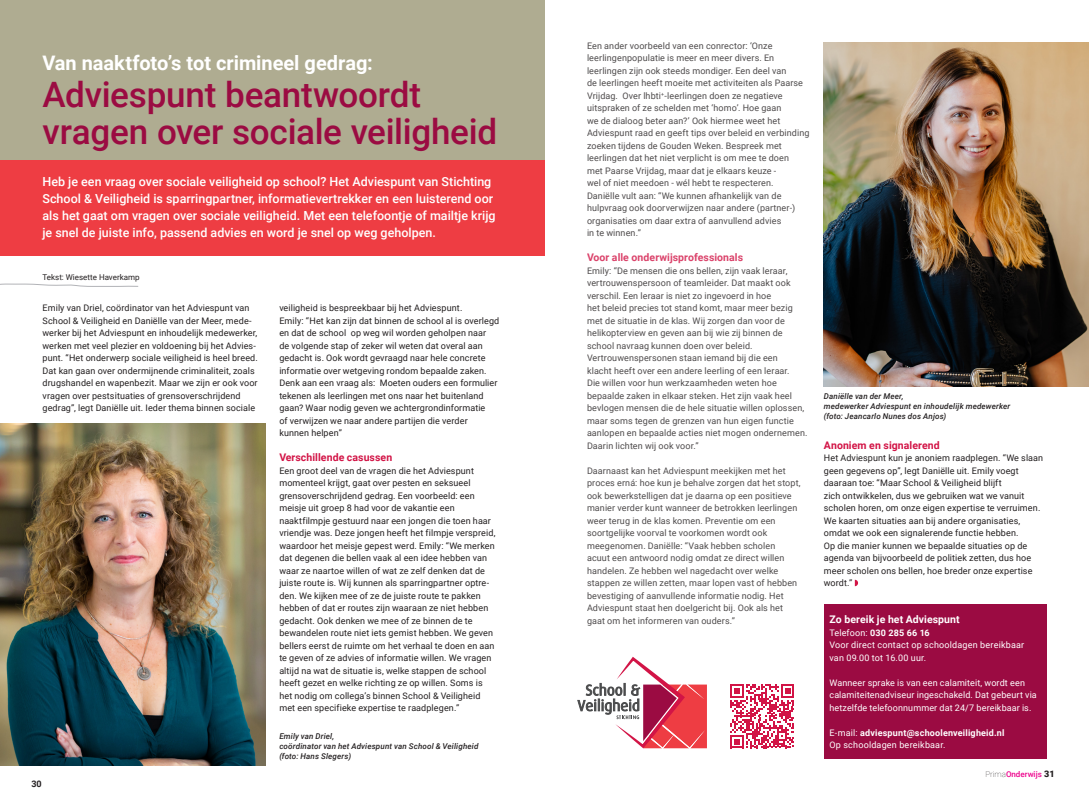
<style>
.page{position:relative;width:1089px;height:808px;background:#fff}
.page>*{position:absolute;margin:0;border:0;box-sizing:border-box;transform-origin:0 0}
._02_Hoofdkop{font:500 35px "Roboto";letter-spacing:-.005em;color:#9b0b42}
._02_Hoofdkop-2{font:700 20px "Roboto";letter-spacing:-.005em;color:#fff}
._03_Intro{font:500 12.5px/17px "Roboto";color:#fff}
._05_Tussenkop{font:700 10.5px "Roboto";letter-spacing:.005em;color:#d21446}
._05_Tussenkop-2{font:700 10.5px "Roboto";letter-spacing:.005em;color:#fff}
._04_Body{font:700 10.5px "Roboto";letter-spacing:.005em;color:#d21446}
._04_Body-2{font:9px/12.5px "Roboto";letter-spacing:.01em;color:#231f20}
._05_Tussenkop-3{font:9px/12.5px "Roboto";letter-spacing:.01em;color:#231f20}
._04_Body-3{font:9px/12.5px "Roboto";letter-spacing:.015em;color:#fff}
._04_Body-4{font:700 9px "Roboto";letter-spacing:.02em;color:#fff}
.t1{font:700 9px "Roboto";color:#231f20}
._07_Bijschrift{font:italic 500 8px "Roboto";letter-spacing:.015em;color:#231f20}
._03_Auteur_Beeld{font:8px "Roboto";color:#231f20}
.t2{font:500 8px "Roboto";color:#ed028c}
.s1{font-weight:400}
.s2{font-weight:100;color:#231f20}
.s3{font-weight:900;font-size:9px;color:#231f20}
</style>
<div class="page">
<div style="left:0;top:0;width:544px;height:172px;background:#afac91"></div>
<div style="left:0;top:161px;width:544px;height:95px;background:#ee3d43"></div>
<img style="left:0;top:423px;width:265px;height:342px">
<svg style="left:0;top:283px;width:139px;height:4px"></svg>
<svg style="left:577px;top:657px;width:130px;height:91px"></svg>
<svg style="left:730px;top:684px;width:64px;height:64px"></svg>
<img style="left:823px;top:43px;width:265px;height:343px">
<svg style="left:854px;top:580px;width:4px;height:6px"></svg>
<div style="left:823px;top:605px;width:223px;height:154px;background:#9b0b42"></div>
<p class="_02_Hoofdkop-2" style="left:43px;top:49px;width:332px">Van naaktfoto’s tot crimineel gedrag:</p>
<p class="_02_Hoofdkop" style="left:43px;top:70px;width:380px">Adviespunt beantwoordt</p>
<p class="_02_Hoofdkop" style="left:43px;top:107px;width:456px">vragen over sociale veiligheid</p>
<p class="_03_Intro" style="left:43px;top:173px;width:454px">Heb je een vraag over sociale veiligheid op school? Het Adviespunt van Stichting School &amp; Veiligheid is sparringpartner, informatievertrekker en een luisterend oor als het gaat om vragen over sociale veiligheid. Met een telefoontje of mailtje krijg je snel de juiste info, passend advies en word je snel op weg geholpen.</p>
<p class="_03_Auteur_Beeld" style="left:43px;top:271px;width:99px">Tekst: Wiesette Haverkamp</p>
<p class="_04_Body-2" style="left:43px;top:301px;width:217px">Emily van Driel, coördinator van het Adviespunt van School &amp; Veiligheid en Daniëlle van der Meer, mede&shy;werker bij het Adviespunt en inhoudelijk medewerker, werken met veel plezier en voldoening bij het Advies&shy;punt. “Het onderwerp sociale veiligheid is heel breed.<br>Dat kan gaan over ondermijnende criminaliteit, zoals drugshandel en wapenbezit. Maar we zijn er ook voor vragen over pestsituaties of grensoverschrijdend gedrag”, legt Daniëlle uit. Ieder thema binnen sociale</p>
<p class="_04_Body-2" style="left:279px;top:301px;width:184px">veiligheid is bespreekbaar bij het Adviespunt.</p>
<p class="_04_Body-2" style="left:279px;top:314px;width:221px">Emily: “Het kan zijn dat binnen de school al is overlegd en dat de school op weg wil worden geholpen naar</p>
<p class="_04_Body-2" style="left:279px;top:339px;width:220px">de volgende stap of zeker wil weten dat overal aan gedacht is. Ook wordt gevraagd naar hele concrete informatie over wetgeving rondom bepaalde zaken.<br>Denk aan een vraag als: Moeten ouders een formulier tekenen als leerlingen met ons naar het buitenland gaan? Waar nodig geven we achtergrondinformatie</p>
<p class="_04_Body-2" style="left:279px;top:414px;width:190px">of verwijzen we naar andere partijen die verder</p>
<p class="_04_Body-2" style="left:279px;top:426px;width:64px">kunnen helpen”</p>
<p class="_05_Tussenkop" style="left:279px;top:450px;width:114px">Verschillende casussen</p>
<p class="_04_Body-2" style="left:279px;top:464px;width:197px">Een groot deel van de vragen die het Adviespunt momenteel krijgt, gaat over pesten en seksueel grensoverschrijdend gedrag. Een voorbeeld: een meisje uit groep 8 had voor de vakantie een</p>
<p class="_04_Body-2" style="left:279px;top:514px;width:218px">naaktfilmpje gestuurd naar een jongen die toen haar vriendje was. Deze jongen heeft het filmpje verspreid, waardoor het meisje gepest werd. Emily: “We merken dat degenen die bellen vaak al een idee hebben van waar ze naartoe willen of wat ze zelf denken dat de juiste route is. Wij kunnen als sparringpartner optre&shy;den. We kijken mee of ze de juiste route te pakken hebben of dat er routes zijn waaraan ze niet hebben gedacht. Ook denken we mee of ze binnen de te bewandelen route niet iets gemist hebben. We geven bellers eerst de ruimte om het verhaal te doen en aan te geven of ze advies of informatie willen. We vragen altijd na wat de situatie is, welke stappen de school heeft gezet en welke richting ze op willen. Soms is</p>
<p class="_04_Body-2" style="left:279px;top:689px;width:203px">het nodig om collega’s binnen School &amp; Veiligheid</p>
<p class="_04_Body-2" style="left:279px;top:701px;width:181px">met een specifieke expertise te raadplegen.”</p>
<p class="t1" style="left:31px;top:777px;width:12px">30</p>
<p class="_07_Bijschrift" style="left:279px;top:730px;width:56px">Emily van Driel,</p>
<p class="_07_Bijschrift" style="left:279px;top:740px;width:201px">coördinator van het Adviespunt van School &amp; Veiligheid</p>
<p class="_07_Bijschrift" style="left:279px;top:750px;width:73px">(foto: Hans Slegers)</p>
<p class="_04_Body-2" style="left:587px;top:39px;width:224px">Een ander voorbeeld van een conrector: ‘Onze leerlingenpopulatie is meer en meer divers. En leerlingen zijn ook steeds mondiger. Een deel van<br>de leerlingen heeft moeite met activiteiten als Paarse Vrijdag. Over lhbti<sup>+</sup>-leerlingen doen ze negatieve uitspraken of ze schelden met ‘homo’. Hoe gaan<br>we de dialoog beter aan?’ Ook hiermee weet het Adviespunt raad en geeft tips over beleid en verbinding zoeken tijdens de Gouden Weken. Bespreek met leerlingen dat het niet verplicht is om mee te doen<br>met Paarse Vrijdag, maar dat je elkaars keuze -<br>wel of niet meedoen - wél hebt te respecteren.<br>Daniëlle vult aan: “We kunnen afhankelijk van de hulpvraag ook doorverwijzen naar andere (partner-) organisaties om daar extra of aanvullend advies<br>in te winnen.”</p>
<p class="_05_Tussenkop" style="left:587px;top:250px;width:158px">Voor alle onderwijsprofessionals</p>
<p class="_04_Body-2" style="left:587px;top:264px;width:222px">Emily: “De mensen die ons bellen, zijn vaak leraar, vertrouwenspersoon of teamleider. Dat maakt ook verschil. Een leraar is niet zo ingevoerd in hoe<br>het beleid precies tot stand komt, maar meer bezig met de situatie in de klas. Wij zorgen dan voor de helikopterview en geven aan bij wie zij binnen de school navraag kunnen doen over beleid.<br>Vertrouwenspersonen staan iemand bij die een<br>klacht heeft over een andere leerling of een leraar.<br>Die willen voor hun werkzaamheden weten hoe bepaalde zaken in elkaar steken. Het zijn vaak heel bevlogen mensen die de hele situatie willen oplossen, maar soms tegen de grenzen van hun eigen functie aanlopen en bepaalde acties niet mogen ondernemen.<br>Daarin lichten wij ook voor.”</p>
<p class="_04_Body-2" style="left:587px;top:464px;width:215px">Daarnaast kan het Adviespunt meekijken met het proces erná: hoe kun je behalve zorgen dat het stopt, ook bewerkstelligen dat je daarna op een positieve manier verder kunt wanneer de betrokken leerlingen weer terug in de klas komen. Preventie om een soortgelijke voorval te voorkomen wordt ook meegenomen. Daniëlle: “Vaak hebben scholen acuut een antwoord nodig omdat ze direct willen handelen. Ze hebben wel nagedacht over welke stappen ze willen zetten, maar lopen vast of hebben bevestiging of aanvullende informatie nodig. Het Adviespunt staat hen doelgericht bij. Ook als het gaat om het informeren van ouders.”</p>
<p class="_07_Bijschrift" style="left:823px;top:390px;width:81px">Daniëlle van der Meer,</p>
<p class="_07_Bijschrift" style="left:823px;top:400px;width:188px">medewerker Adviespunt en inhoudelijk medewerker</p>
<p class="_07_Bijschrift" style="left:823px;top:410px;width:124px">(foto: Jeancarlo Nunes dos Anjos)</p>
<p class="_04_Body" style="left:823px;top:437px;width:117px">Anoniem en signalerend</p>
<p class="_05_Tussenkop-3" style="left:823px;top:451px;width:221px">Het Adviespunt kun je anoniem raadplegen. “We slaan geen gegevens op”, legt Daniëlle uit. Emily voegt daaraan toe: “Maar School &amp; Veiligheid blijft</p>
<p class="_05_Tussenkop-3" style="left:823px;top:489px;width:218px">zich ontwikkelen, dus we gebruiken wat we vanuit scholen horen, om onze eigen expertise te verruimen.<br>We kaarten situaties aan bij andere organisaties, omdat we ook een signalerende functie hebben.</p>
<p class="_05_Tussenkop-3" style="left:823px;top:539px;width:210px">Op die manier kunnen we bepaalde situaties op de agenda van bijvoorbeeld de politiek zetten, dus hoe meer scholen ons bellen, hoe breder onze expertise wordt.”</p>
<p class="_05_Tussenkop-2" style="left:829px;top:612px;width:132px">Zo bereik je het Adviespunt</p>
<p class="_04_Body-4" style="left:829px;top:626px;width:102px"><span class="s1">Telefoon:</span> 030 285 66 16</p>
<p class="_04_Body-3" style="left:829px;top:638px;width:196px">Voor direct contact op schooldagen bereikbaar van 09.00 tot 16.00 uur.</p>
<p class="_04_Body-3" style="left:829px;top:676px;width:209px">Wanneer sprake is van een calamiteit, wordt een calamiteitenadviseur ingeschakeld. Dat gebeurt via hetzelfde telefoonnummer dat 24/7 bereikbaar is.</p>
<p class="_04_Body-4" style="left:829px;top:726px;width:176px"><span class="s1">E-mail:</span> adviespunt@schoolenveiligheid.nl</p>
<p class="_04_Body-3" style="left:829px;top:738px;width:117px">Op schooldagen bereikbaar.</p>
<p class="t2" style="left:985px;top:768px;width:71px"><span class="s2">Prima</span>Onderwijs <span class="s3">31</span></p>
</div>
